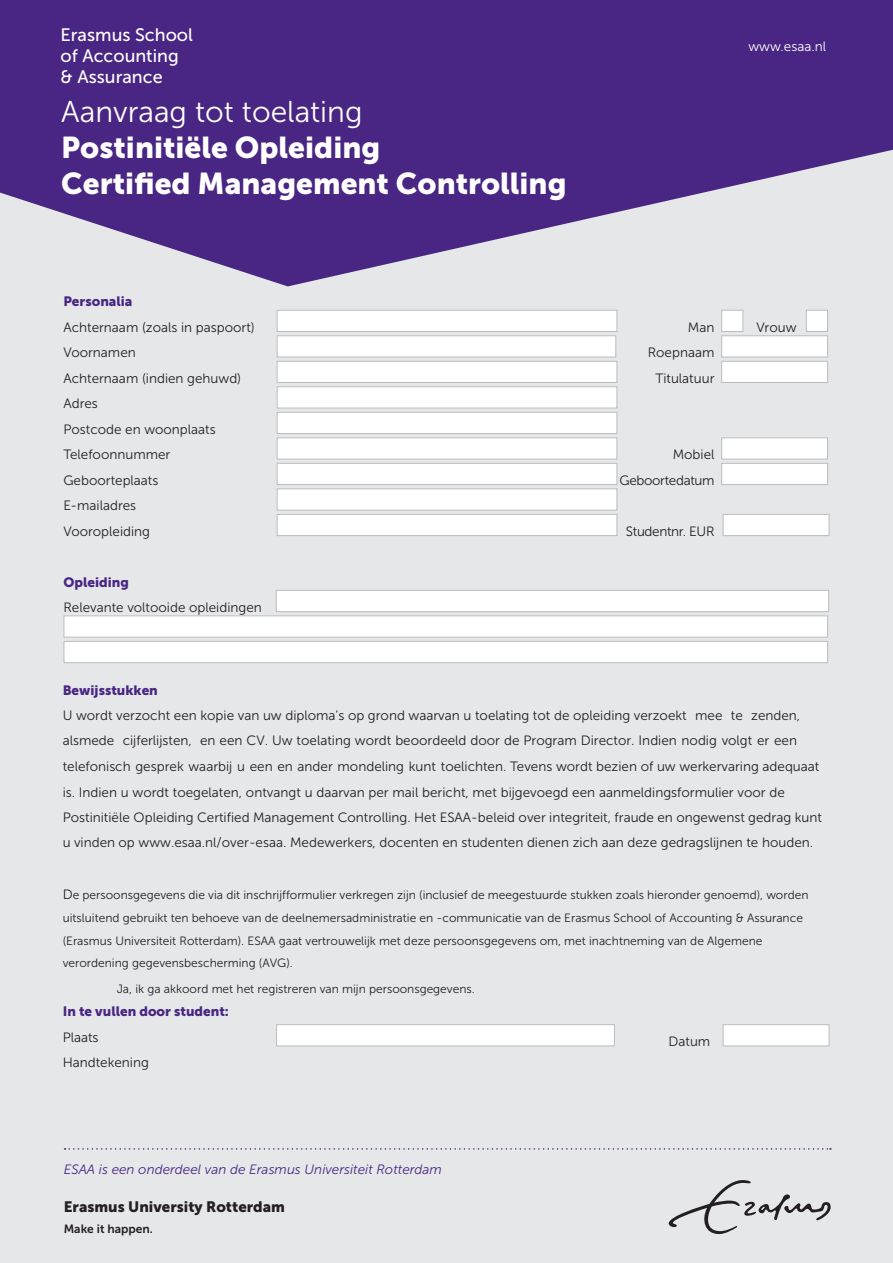
<style>
.page{position:relative;width:893px;height:1263px;background:#e1e2e4}
.page>*{position:absolute;margin:0;border:0;box-sizing:border-box;transform-origin:0 0}
.Heading_20_pt{font:30px "Museo Sans 900";color:#fff}
.Heading_20_pt-2{font:30px "Museo Sans 300";color:#fff}
.Cover_Erasmus_School{font:18px "Museo Sans 500";color:#fff}
.t1{font:15px "Museo Sans 900";color:#231f20}
.Body{font:13.5px/25.3px "Museo Sans 300";color:#231f20}
.t2{font:italic 13.5px "Museo Sans 300";color:#492683}
.Body-2{font:13.5px/25.5px "Museo Sans 900";color:#492683}
.Body-3{font:13.5px "Museo Sans 300";letter-spacing:-.025em;color:#231f20}
.Subheading_klein{font:13.5px "Museo Sans 900";color:#492683}
.Subheading_1__kleur{font:13.5px "Museo Sans 300";color:#fff}
.Body-4{font:12px/22.8px "Museo Sans 300";color:#231f20}
.t3{font:12px "Museo Sans 700";color:#231f20}
.s1{font-family:"Museo Sans 900";color:#492683}
.s2{font-size:13.5px}
.s3{font-family:"Museo Sans 300";color:#231f20}
</style>
<div class="page">
<svg style="left:669px;top:1180px;width:162px;height:54px"></svg>
<svg style="left:65px;top:1148px;width:766px;height:2px"></svg>
<div style="left:277px;top:310px;width:340px;height:22px;background:#fff;border:1px solid #bcbdc0"></div>
<div style="left:277px;top:336px;width:339px;height:21px;background:#fff;border:1px solid #bcbdc0"></div>
<div style="left:277px;top:361px;width:340px;height:22px;background:#fff;border:1px solid #bcbdc0"></div>
<div style="left:277px;top:387px;width:340px;height:21px;background:#fff;border:1px solid #bcbdc0"></div>
<div style="left:277px;top:412px;width:340px;height:22px;background:#fff;border:1px solid #bcbdc0"></div>
<div style="left:277px;top:438px;width:340px;height:21px;background:#fff;border:1px solid #bcbdc0"></div>
<div style="left:277px;top:463px;width:340px;height:22px;background:#fff;border:1px solid #bcbdc0"></div>
<div style="left:277px;top:489px;width:340px;height:21px;background:#fff;border:1px solid #bcbdc0"></div>
<div style="left:277px;top:514px;width:340px;height:22px;background:#fff;border:1px solid #bcbdc0"></div>
<div style="left:64px;top:641px;width:764px;height:22px;background:#fff;border:1px solid #bcbdc0"></div>
<div style="left:276px;top:590px;width:553px;height:22px;background:#fff;border:1px solid #bcbdc0"></div>
<div style="left:64px;top:616px;width:764px;height:21px;background:#fff;border:1px solid #bcbdc0"></div>
<div style="left:721px;top:361px;width:107px;height:22px;background:#fff;border:1px solid #bcbdc0"></div>
<div style="left:721px;top:336px;width:107px;height:21px;background:#fff;border:1px solid #bcbdc0"></div>
<div style="left:721px;top:438px;width:107px;height:21px;background:#fff;border:1px solid #bcbdc0"></div>
<div style="left:721px;top:463px;width:107px;height:22px;background:#fff;border:1px solid #bcbdc0"></div>
<div style="left:723px;top:514px;width:106px;height:22px;background:#fff;border:1px solid #bcbdc0"></div>
<div style="left:806px;top:310px;width:22px;height:22px;background:#fff;border:1px solid #bcbdc0"></div>
<div style="left:721px;top:310px;width:22px;height:22px;background:#fff;border:1px solid #bcbdc0"></div>
<svg style="left:0;top:0;width:893px;height:286px;fill:#492683"></svg>
<div style="left:276px;top:1024px;width:339px;height:22px;background:#fff;border:1px solid #bcbdc0"></div>
<div style="left:723px;top:1024px;width:106px;height:22px;background:#fff;border:1px solid #bcbdc0"></div>
<p class="Cover_Erasmus_School" style="left:61px;top:25px;width:134px">Erasmus School</p>
<p class="Cover_Erasmus_School" style="left:61px;top:46px;width:120px">of Accounting</p>
<p class="Cover_Erasmus_School" style="left:61px;top:67px;width:104px">&amp; Assurance</p>
<p class="Heading_20_pt-2" style="left:61px;top:96px;width:303px">Aanvraag tot toelating</p>
<p class="Heading_20_pt" style="left:61px;top:131px;width:320px">Postinitiële Opleiding</p>
<p class="Heading_20_pt" style="left:61px;top:167px;width:507px">Certified Management Controlling</p>
<p class="Subheading_1__kleur" style="left:748px;top:39px;width:79px">www.esaa.nl</p>
<p class="Subheading_klein" style="left:63px;top:294px;width:71px">Personalia</p>
<p class="Body" style="left:63px;top:314px;width:193px">Achternaam (zoals in paspoort)</p>
<p class="Body" style="left:688px;top:314px;width:28px">Man</p>
<p class="Body" style="left:756px;top:314px;width:42px">Vrouw</p>
<p class="Body" style="left:63px;top:340px;width:74px">Voornamen</p>
<p class="Body" style="left:648px;top:340px;width:68px">Roepnaam</p>
<p class="Body" style="left:63px;top:365px;width:179px">Achternaam (indien gehuwd)</p>
<p class="Body" style="left:655px;top:365px;width:61px">Titulatuur</p>
<p class="Body" style="left:63px;top:391px;width:36px">Adres</p>
<p class="Body" style="left:63px;top:416px;width:154px">Postcode en woonplaats</p>
<p class="Body" style="left:63px;top:442px;width:108px">Telefoonnummer</p>
<p class="Body" style="left:673px;top:442px;width:43px">Mobiel</p>
<p class="Body" style="left:63px;top:468px;width:97px">Geboorteplaats</p>
<p class="Body-3" style="left:619px;top:473px;width:96px">Geboortedatum</p>
<p class="Body" style="left:63px;top:493px;width:74px">E-mailadres</p>
<p class="Body" style="left:63px;top:519px;width:88px">Vooropleiding</p>
<p class="Body-3" style="left:626px;top:524px;width:90px">Studentnr. EUR</p>
<p class="Subheading_klein" style="left:63px;top:574px;width:67px">Opleiding</p>
<p class="Body" style="left:63px;top:595px;width:200px">Relevante voltooide opleidingen</p>
<p class="Body" style="left:63px;top:678px;width:761px"><span class="s1">Bewijsstukken<br></span>U wordt verzocht een kopie van uw diploma’s op grond waarvan u toelating tot de opleiding verzoekt mee te zenden, alsmede cijferlijsten, en een CV. Uw toelating wordt beoordeeld door de Program Director. Indien nodig volgt er een telefonisch gesprek waarbij u een en ander mondeling kunt toelichten. Tevens wordt bezien of uw werkervaring adequaat is. Indien u wordt toegelaten, ontvangt u daarvan per mail bericht, met bijgevoegd een aanmeldingsformulier voor de Postinitiële Opleiding Certified Management Controlling. Het ESAA-beleid over integriteit, fraude en ongewenst gedrag kunt u vinden op www.esaa.nl/over-esaa. Medewerkers, docenten en studenten dienen zich aan deze gedragslijnen te houden.</p>
<p class="Body-4" style="left:63px;top:883px;width:747px"><span class="s2">D</span>e persoonsgegevens die via dit inschrijfformulier verkregen zijn (inclusief de meegestuurde stukken zoals hieronder genoemd), worden uitsluitend gebruikt ten behoeve van de deelnemersadministratie en -communicatie van de Erasmus School of Accounting &amp; Assurance (Erasmus Universiteit Rotterdam). ESAA gaat vertrouwelijk met deze persoonsgegevens om, met inachtneming van de Algemene verordening gegevensbescherming (AVG).</p>
<p class="Body-4" style="left:117px;top:977px;width:360px">Ja, ik ga akkoord met het registreren van mijn persoonsgegevens.</p>
<p class="Body-2" style="left:63px;top:999px;width:168px">In te vullen door student:<br><span class="s3">Plaats<br>Handtekening</span></p>
<p class="t2" style="left:64px;top:1162px;width:380px">ESAA is een onderdeel van de Erasmus Universiteit Rotterdam</p>
<p class="t1" style="left:64px;top:1198px;width:223px">Erasmus University Rotterdam</p>
<p class="t3" style="left:64px;top:1222px;width:91px">Make it happen.</p>
<p class="Body" style="left:668px;top:1029px;width:43px">Datum</p>
</div>
